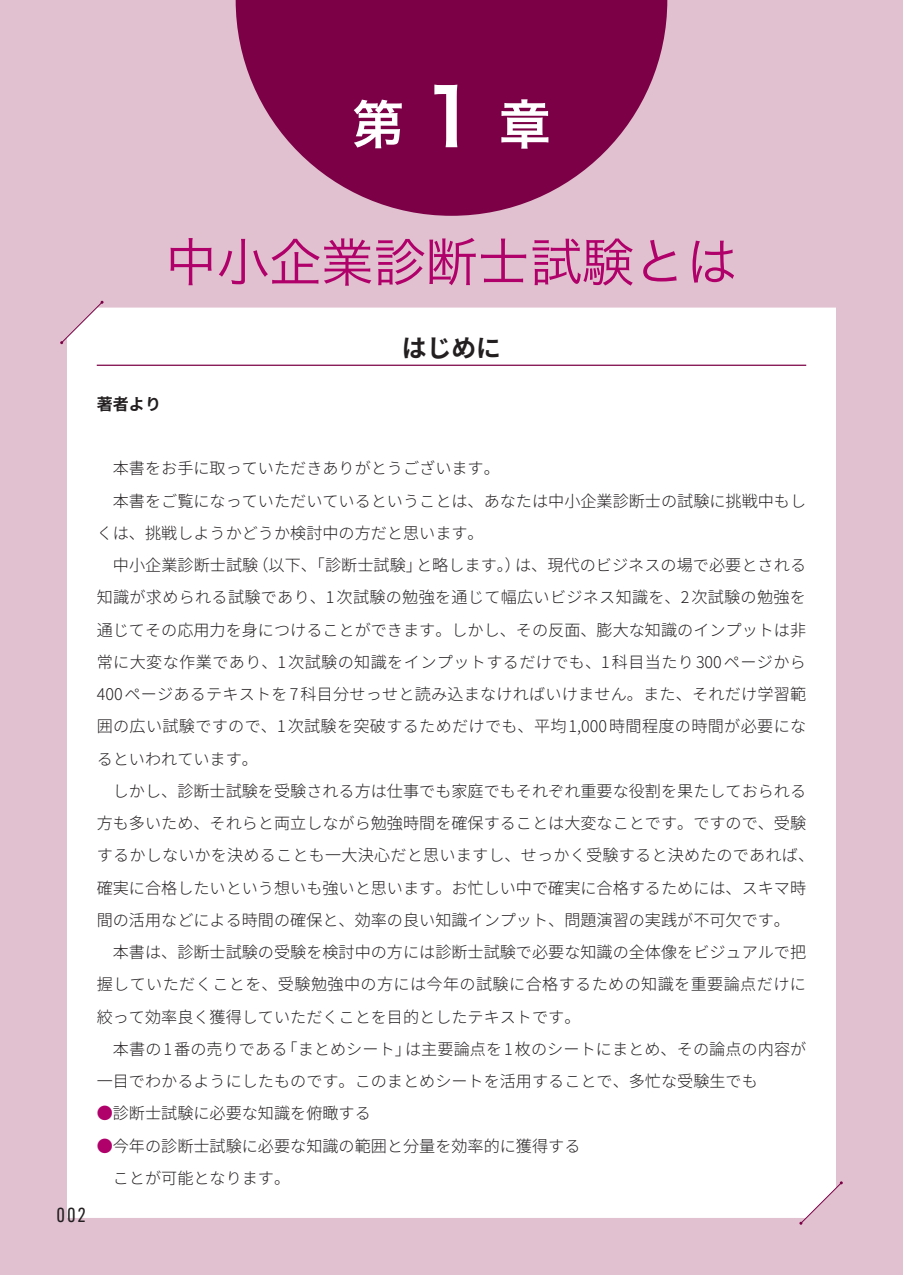
<style>
.page{position:relative;width:903px;height:1275px;background:#e1c1d0}
.page>*{position:absolute;margin:0;border:0;box-sizing:border-box;transform-origin:0 0}
.t1{font:52.15px "Hira Kaku Pro N W3";color:#b0016a}
.t2{font:52.15px "Hira Kaku Pro W6";color:#fff}
.t3{font:700 24.85px "Source Han Sans JP";color:#231f20}
.t4{font:19.78px "Alternate Gothic ATF";color:#231f20}
.t5{font:300 16.1px/32.2px "Source Han Sans JP";color:#231f20}
.t6{font:700 16.1px "Source Han Sans JP";color:#231f20}
.s1{font-size:78.05px}
.s2{color:#b0016a}
</style>
<div class="page">
<div style="left:67px;top:308px;width:769px;height:910px;background:#fff"></div>
<svg style="left:60px;top:301px;width:44px;height:43px"></svg>
<svg style="left:799px;top:1181px;width:44px;height:44px"></svg>
<svg style="left:236px;top:0;width:431px;height:216px;fill:#7b0046"></svg>
<hr style="left:97px;top:365px;width:709px;height:1px;background:#7b0046">
<h1 class="t2" style="left:352px;top:77px;width:200px">第<span class="s1">1</span>章</h1>
<h1 class="t1" style="left:165px;top:215px;width:574px">中小企業診断士試験とは</h1>
<p class="t6" style="left:97px;top:395px;width:66px">著者より</p>
<h2 class="t3" style="left:402px;top:334px;width:101px">はじめに</h2>
<p class="t4" style="left:57px;top:1203px;width:30px">002</p>
<p class="t5" style="left:97px;top:453px;width:719px">　本書をお手に取っていただきありがとうございます。<br>　本書をご覧になっていただいているということは、あなたは中小企業診断士の試験に挑戦中もしくは、挑戦しようかどうか検討中の方だと思います。<br>　中小企業診断士試験（以下、「診断士試験」と略します。）は、現代のビジネスの場で必要とされる知識が求められる試験であり、1次試験の勉強を通じて幅広いビジネス知識を、2次試験の勉強を通じてその応用力を身につけることができます。しかし、その反面、膨大な知識のインプットは非常に大変な作業であり、1次試験の知識をインプットするだけでも、1科目当たり300ページから400 ページあるテキストを 7 科目分せっせと読み込まなければいけません。また、それだけ学習範囲の広い試験ですので、1次試験を突破するためだけでも、平均1,000時間程度の時間が必要になるといわれています。<br>　しかし、診断士試験を受験される方は仕事でも家庭でもそれぞれ重要な役割を果たしておられる方も多いため、それらと両立しながら勉強時間を確保することは大変なことです。ですので、受験するかしないかを決めることも一大決心だと思いますし、せっかく受験すると決めたのであれば、確実に合格したいという想いも強いと思います。お忙しい中で確実に合格するためには、スキマ時間の活用などによる時間の確保と、効率の良い知識インプット、問題演習の実践が不可欠です。<br>　本書は、診断士試験の受験を検討中の方には診断士試験で必要な知識の全体像をビジュアルで把握していただくことを、受験勉強中の方には今年の試験に合格するための知識を重要論点だけに絞って効率良く獲得していただくことを目的としたテキストです。<br>　本書の 1 番の売りである「まとめシート」は主要論点を 1 枚のシートにまとめ、その論点の内容が一目でわかるようにしたものです。このまとめシートを活用することで、多忙な受験生でも</p>
<p class="t5" style="left:97px;top:1098px;width:276px"><span class="s2">●</span>診断士試験に必要な知識を俯瞰する</p>
<p class="t5" style="left:97px;top:1130px;width:485px"><span class="s2">●</span>今年の診断士試験に必要な知識の範囲と分量を効率的に獲得する　ことが可能となります。</p>
</div>
